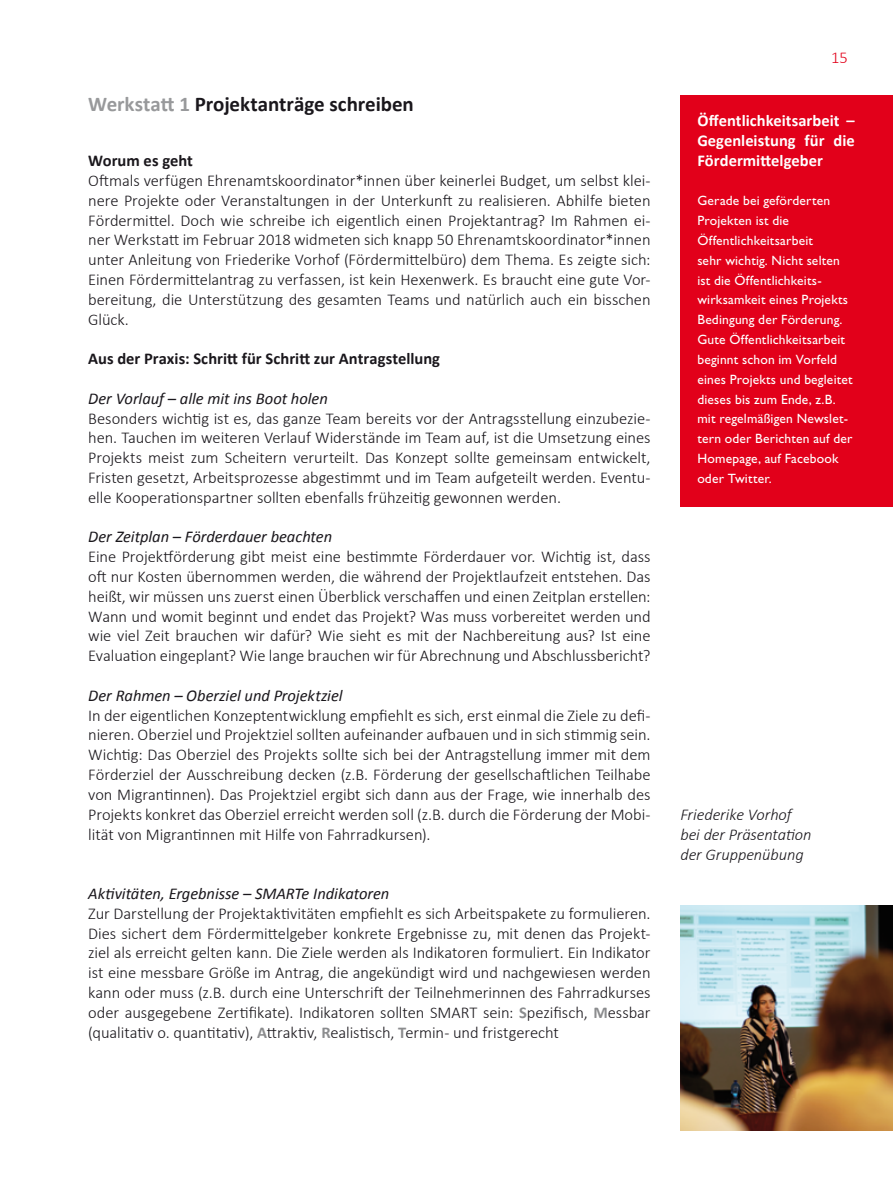
<style>
.page{position:relative;width:893px;height:1191px;background:#fff}
.page>*{position:absolute;margin:0;border:0;box-sizing:border-box;transform-origin:0 0}
.t1{font:700 21px "Calibri";letter-spacing:-.005em;color:#1a171c}
.t2{font:300 16.5px/19.8px "Calibri";letter-spacing:-.005em;color:#1a171c;text-align:justify}
.t3{font:italic 16.5px "Calibri";letter-spacing:-.005em;color:#1a171c}
.t4{font:700 16.5px "Calibri";color:#1a171c}
.t5{font:700 16.5px/19.8px "Calibri";color:#fff;text-align:justify}
.t6{font:italic 300 16.5px/19.8px "Calibri";letter-spacing:-.005em;color:#1a171c}
.t7{font:300 16.5px "Calibri";color:#e2001a}
.t8{font:13.5px/19.8px "Gill Sans";letter-spacing:.015em;color:#fff}
.s1{color:#98999b}
.s2{font-weight:700;color:#8b8c8e}
</style>
<div class="page">
<div style="left:680px;top:96px;width:213px;height:411px;background:#e2001a"></div>
<img style="left:680px;top:905px;width:213px;height:225px">
<p class="t1" style="left:88px;top:91px;width:327px"><span class="s1">Werkstatt 1</span> Projektanträge schreiben</p>
<p class="t4" style="left:88px;top:150px;width:106px">Worum es geht</p>
<p class="t2" style="left:88px;top:170px;width:564px">Oftmals verfügen Ehrenamtskoordinator*innen über keinerlei Budget, um selbst klei&shy;nere Projekte oder Veranstaltungen in der Unterkunft zu realisieren. Abhilfe bieten Fördermittel. Doch wie schreibe ich eigentlich einen Projektantrag? Im Rahmen ei&shy;ner Werkstatt im Februar 2018 widmeten sich knapp 50 Ehrenamtskoordinator*innen unter Anleitung von Friederike Vorhof (Fördermittelbüro) dem Thema. Es zeigte sich:<br>Einen Fördermittelantrag zu verfassen, ist kein Hexenwerk. Es braucht eine gute Vor&shy;bereitung, die Unterstützung des gesamten Teams und natürlich auch ein bisschen Glück.</p>
<p class="t4" style="left:88px;top:348px;width:353px">Aus der Praxis: Schritt für Schritt zur Antragstellung</p>
<p class="t3" style="left:88px;top:387px;width:241px">Der Vorlauf – alle mit ins Boot holen</p>
<p class="t2" style="left:88px;top:408px;width:564px">Besonders wichtig ist es, das ganze Team bereits vor der Antragsstellung einzubezie&shy;hen. Tauchen im weiteren Verlauf Widerstände im Team auf, ist die Umsetzung eines Projekts meist zum Scheitern verurteilt. Das Konzept sollte gemeinsam entwickelt, Fristen gesetzt, Arbeitsprozesse abgestimmt und im Team aufgeteilt werden. Eventu&shy;elle Kooperationspartner sollten ebenfalls frühzeitig gewonnen werden.</p>
<p class="t3" style="left:88px;top:525px;width:245px">Der Zeitplan – Förderdauer beachten</p>
<p class="t2" style="left:88px;top:546px;width:564px">Eine Projektförderung gibt meist eine bestimmte Förderdauer vor. Wichtig ist, dass oft nur Kosten übernommen werden, die während der Projektlaufzeit entstehen. Das heißt, wir müssen uns zuerst einen Überblick verschaffen und einen Zeitplan erstellen:<br>Wann und womit beginnt und endet das Projekt? Was muss vorbereitet werden und wie viel Zeit brauchen wir dafür? Wie sieht es mit der Nachbereitung aus? Ist eine Evaluation eingeplant? Wie lange brauchen wir für Abrechnung und Abschlussbericht?</p>
<p class="t3" style="left:88px;top:684px;width:256px">Der Rahmen – Oberziel und Projektziel</p>
<p class="t2" style="left:88px;top:705px;width:564px">In der eigentlichen Konzeptentwicklung empfiehlt es sich, erst einmal die Ziele zu defi&shy;nieren. Oberziel und Projektziel sollten aufeinander aufbauen und in sich stimmig sein.<br>Wichtig: Das Oberziel des Projekts sollte sich bei der Antragstellung immer mit dem Förderziel der Ausschreibung decken (z.B. Förderung der gesellschaftlichen Teilhabe von Migrantinnen). Das Projektziel ergibt sich dann aus der Frage, wie innerhalb des Projekts konkret das Oberziel erreicht werden soll (z.B. durch die Förderung der Mobi&shy;lität von Migrantinnen mit Hilfe von Fahrradkursen).</p>
<p class="t3" style="left:88px;top:882px;width:303px">Aktivitäten, Ergebnisse – SMARTe Indikatoren</p>
<p class="t2" style="left:88px;top:903px;width:564px">Zur Darstellung der Projektaktivitäten empfiehlt es sich Arbeitspakete zu formulieren.<br>Dies sichert dem Fördermittelgeber konkrete Ergebnisse zu, mit denen das Projekt&shy;ziel als erreicht gelten kann. Die Ziele werden als Indikatoren formuliert. Ein Indikator ist eine messbare Größe im Antrag, die angekündigt wird und nachgewiesen werden kann oder muss (z.B. durch eine Unterschrift der Teilnehmerinnen des Fahrradkurses oder ausgegebene Zertifikate). Indikatoren sollten SMART sein: <span class="s2">S</span>pezifisch, <span class="s2">M</span>essbar (qualitativ o. quantitativ), <span class="s2">A</span>ttraktiv, <span class="s2">R</span>ealistisch, <span class="s2">T</span>ermin- und fristgerecht</p>
<p class="t7" style="left:831px;top:48px;width:18px">15</p>
<p class="t5" style="left:697px;top:111px;width:159px">Öffentlichkeitsarbeit – Gegenleistung für die Fördermittelgeber</p>
<p class="t8" style="left:697px;top:191px;width:157px">Gerade bei geförderten<br>Projekten ist die<br>Öffentlichkeitsarbeit<br>sehr wichtig. Nicht selten ist die Öffentlichkeits&shy;wirksamkeit eines Projekts<br>Bedingung der Förderung.<br>Gute Öffentlichkeitsarbeit beginnt schon im Vorfeld eines Projekts und begleitet dieses bis zum Ende, z.B. mit regelmäßigen Newslet&shy;tern oder Berichten auf der<br>Homepage, auf Facebook oder Twitter.</p>
<p class="t6" style="left:680px;top:804px;width:133px">Friederike Vorhof bei der Präsentation der Gruppenübung</p>
</div>
